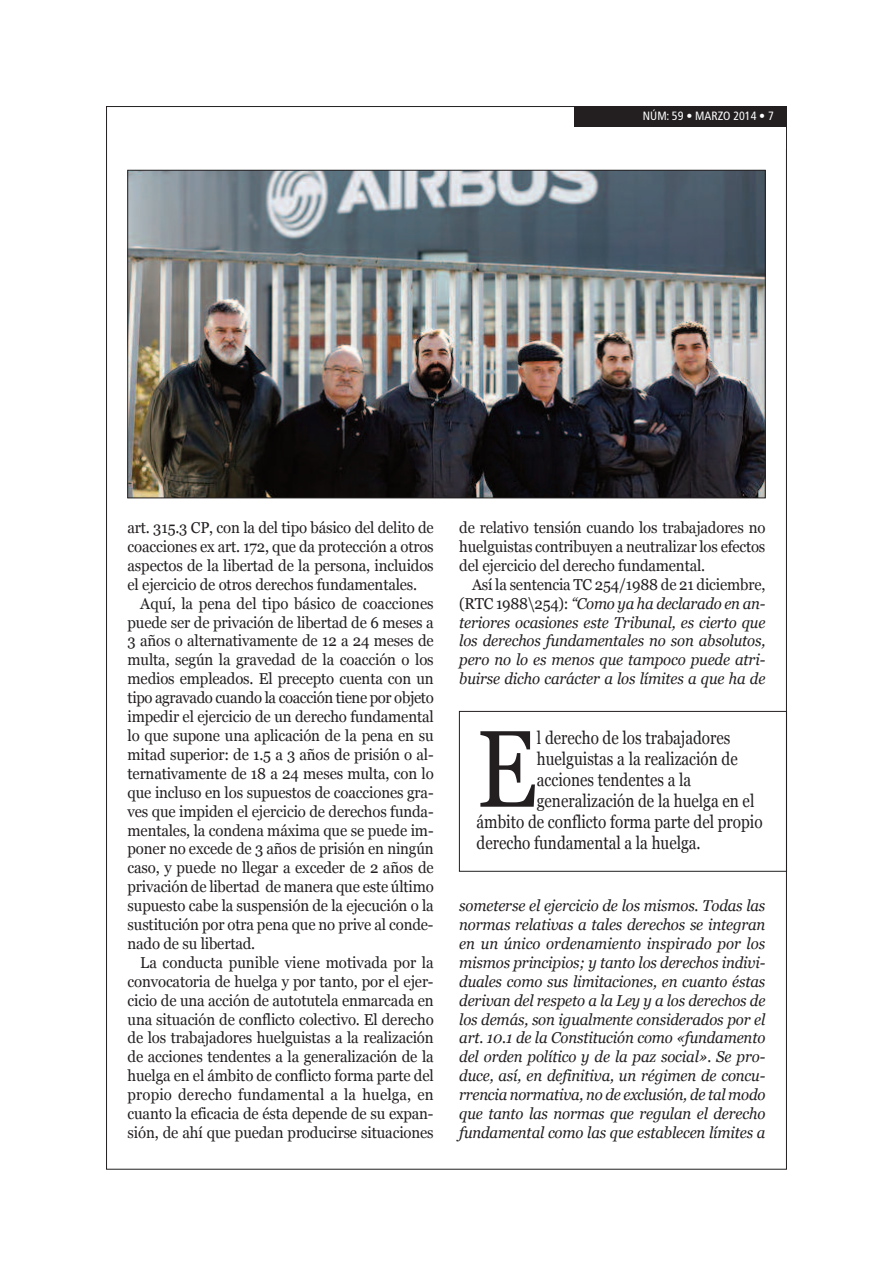
<style>
.page{position:relative;width:893px;height:1263px;background:#fff}
.page>*{position:absolute;margin:0;border:0;box-sizing:border-box;transform-origin:0 0}
.t1{font:108.9px "Georgia";color:#231f20;scale:.85 1}
.t2{font:18px "Georgia";color:#231f20;scale:.85 1}
.t3{font:15.75px/18.9px "Georgia";letter-spacing:-.01em;color:#231f20;text-align:justify;scale:.95 1}
.t4{font:italic 15.75px/18.9px "Georgia";letter-spacing:-.01em;color:#231f20;text-align:justify;scale:.95 1}
.t5{font:condensed 12px "Frutiger";color:#fff}
.s1{font-style:normal}
</style>
<div class="page">
<div style="left:574px;top:106px;width:213px;height:22px;background:#231f20"></div>
<img style="left:130px;top:172px;width:633px;height:324px">
<div style="left:459px;top:711px;width:328px;height:160px;border:1px solid #231f20"></div>
<p class="t5" style="left:643px;top:111px;width:133px">NÚM: 59 • MARZO 2014 • 7</p>
<p class="t3" style="left:128px;top:518px;width:324px">art. 315.3 CP, con la del tipo básico del delito de coacciones ex art. 172, que da protección a otros aspectos de la libertad de la persona, incluidos el ejercicio de otros derechos fundamentales.</p>
<p class="t3" style="left:128px;top:594px;width:324px;text-indent:13px">Aquí, la pena del tipo básico de coacciones puede ser de privación de libertad de 6 meses a 3 años o alternativamente de 12 a 24 meses de multa, según la gravedad de la coacción o los medios empleados. El precepto cuenta con un tipo agravado cuando la coacción tiene por objeto impedir el ejercicio de un derecho fundamental lo que supone una aplicación de la pena en su mitad superior: de 1.5 a 3 años de prisión o al&shy;ternativamente de 18 a 24 meses multa, con lo que incluso en los supuestos de coacciones gra&shy;ves que impiden el ejercicio de derechos funda&shy;mentales, la condena máxima que se puede im&shy;poner no excede de 3 años de prisión en ningún caso, y puede no llegar a exceder de 2 años de privación de libertad de manera que este último supuesto cabe la suspensión de la ejecución o la sustitución por otra pena que no prive al conde&shy;nado de su libertad.</p>
<p class="t3" style="left:128px;top:953px;width:324px;text-indent:13px">la conducta punible viene motivada por la convocatoria de huelga y por tanto, por el ejer&shy;cicio de una acción de autotutela enmarcada en una situación de conflicto colectivo. El derecho de los trabajadores huelguistas a la realización de acciones tendentes a la generalización de la huelga en el ámbito de conflicto forma parte del propio derecho fundamental a la huelga, en cuanto la eficacia de ésta depende de su expan&shy;sión, de ahí que puedan producirse situaciones</p>
<p class="t3" style="left:459px;top:518px;width:324px">de relativo tensión cuando los trabajadores no huelguistas contribuyen a neutralizar los efectos del ejercicio del derecho fundamental.</p>
<p class="t4" style="left:459px;top:575px;width:324px;text-indent:13px"><span class="s1">Así la sentencia TC 254/1988 de 21 diciembre, (RTC 1988\254):</span> “Como ya ha declarado en an&shy;teriores ocasiones este Tribunal, es cierto que los derechos fundamentales no son absolutos, pero no lo es menos que tampoco puede atri&shy;buirse dicho carácter a los límites a que ha de</p>
<h1 class="t1" style="left:477px;top:707px;width:73px">E</h1>
<p class="t2" style="left:537px;top:727px;width:229px">l derecho de los trabajadores</p>
<p class="t2" style="left:537px;top:748px;width:238px">huelguistas a la realización de</p>
<p class="t2" style="left:537px;top:769px;width:183px">acciones tendentes a la</p>
<p class="t2" style="left:537px;top:790px;width:257px">generalización de la huelga en el</p>
<p class="t2" style="left:477px;top:811px;width:338px">ámbito de conflicto forma parte del propio</p>
<p class="t2" style="left:477px;top:832px;width:265px">derecho fundamental a la huelga.</p>
<p class="t4" style="left:459px;top:896px;width:324px">someterse el ejercicio de los mismos. Todas las normas relativas a tales derechos se integran en un único ordenamiento inspirado por los mismos principios; y tanto los derechos indivi&shy;duales como sus limitaciones, en cuanto éstas derivan del respeto a la Ley y a los derechos de los demás, son igualmente considerados por el art. 10.1 de la Constitución como «fundamento del orden político y de la paz social». Se pro&shy;duce, así, en definitiva, un régimen de concu&shy;rrencia normativa, no de exclusión, de tal modo que tanto las normas que regulan el derecho fundamental como las que establecen límites a</p>
</div>
